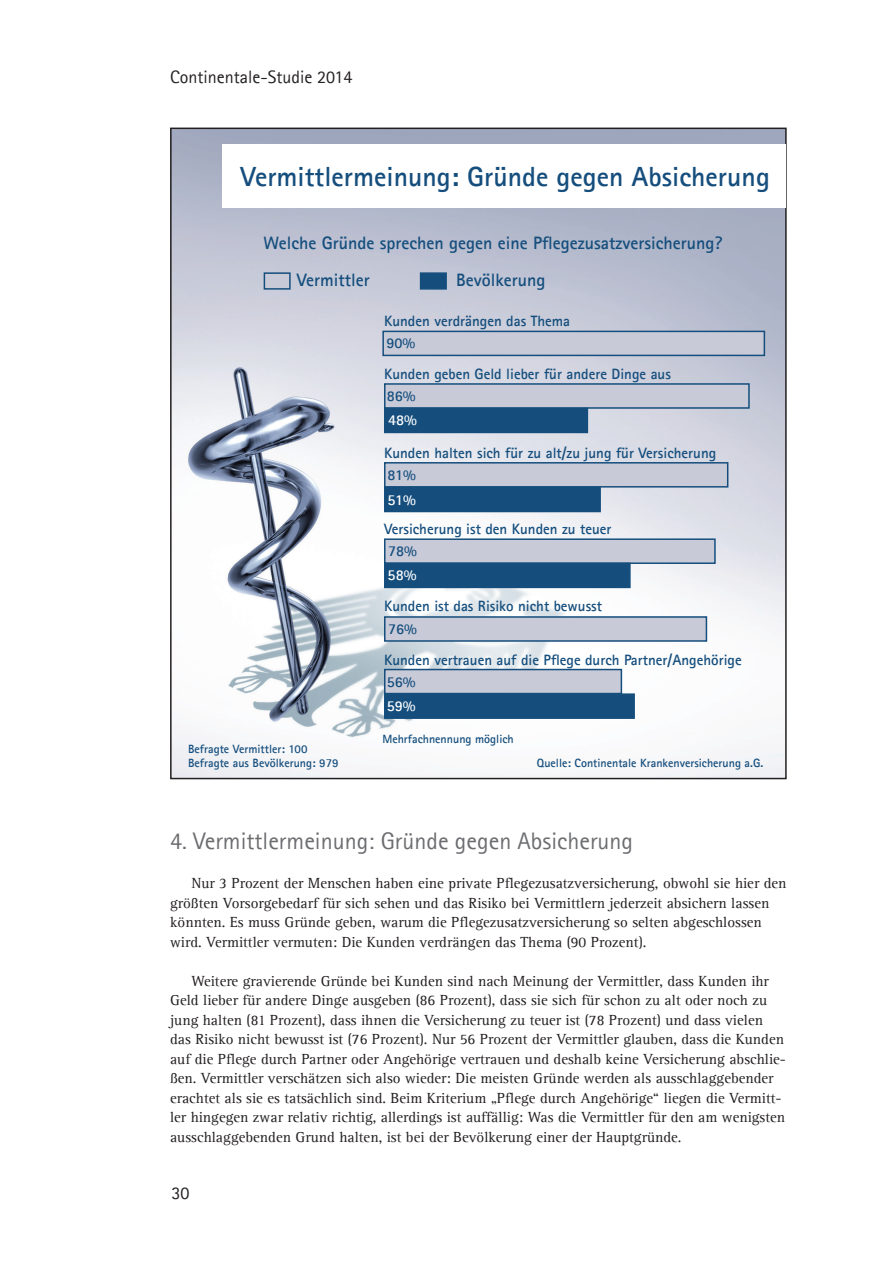
<style>
.page{position:relative;width:893px;height:1263px;background:#fff}
.page>*{position:absolute;margin:0;border:0;box-sizing:border-box;transform-origin:0 0}
.t1{font:700 27.75px "Agfa Rotis Sans Serif";color:#154e7d}
.t2{font:24px "Agfa Rotis Sans Serif";color:#6c6d70}
.t3{font:700 18px "Agfa Rotis Sans Serif";color:#154e7d}
.t4{font:18px "Agfa Rotis Sans Serif";color:#231f20}
.t5{font:15px/19.5px "Agfa Rotis Serif";color:#231f20}
.t6{font:700 15px/21.9px "Agfa Rotis Sans Serif";color:#154e7d}
.t7{font:700 15px "Agfa Rotis Sans Serif";color:#fff}
.t8{font:700 12px/14.4px "Agfa Rotis Sans Serif";color:#154e7d}
</style>
<div class="page">
<img style="left:173px;top:131px;width:611px;height:645px">
<div style="left:222px;top:144px;width:563px;height:64px;background:#fff"></div>
<div style="left:384px;top:383px;width:366px;height:26px;background:#c8cad8;border:2px solid #154e7d"></div>
<div style="left:382px;top:331px;width:383px;height:25px;background:#c8cad8;border:2px solid #154e7d"></div>
<div style="left:384px;top:669px;width:238px;height:25px;background:#c8cad8;border:2px solid #154e7d"></div>
<div style="left:384px;top:693px;width:251px;height:26px;background:#154e7d;border:2px solid #154e7d"></div>
<div style="left:384px;top:616px;width:323px;height:26px;background:#c8cad8;border:2px solid #154e7d"></div>
<div style="left:384px;top:462px;width:344px;height:26px;background:#c8cad8;border:2px solid #154e7d"></div>
<div style="left:384px;top:538px;width:332px;height:26px;background:#c8cad8;border:2px solid #154e7d"></div>
<div style="left:384px;top:408px;width:204px;height:25px;background:#154e7d"></div>
<div style="left:384px;top:487px;width:217px;height:25px;background:#154e7d"></div>
<div style="left:384px;top:563px;width:247px;height:25px;background:#154e7d"></div>
<div style="left:264px;top:272px;width:27px;height:18px;background:#c8cad8;border:2px solid #154e7d"></div>
<div style="left:420px;top:272px;width:27px;height:18px;background:#154e7d;border:2px solid #154e7d"></div>
<p class="t4" style="left:170px;top:66px;width:184px">Continentale-Studie 2014</p>
<h1 class="t1" style="left:241px;top:159px;width:531px">Vermittlermeinung: Gründe gegen Absicherung</h1>
<p class="t3" style="left:264px;top:232px;width:460px">Welche Gründe sprechen gegen eine Pflegezusatzversicherung?</p>
<p class="t3" style="left:297px;top:269px;width:74px">Vermittler</p>
<p class="t3" style="left:456px;top:269px;width:91px">Bevölkerung</p>
<p class="t6" style="left:384px;top:309px;width:188px;line-height:22.6px">Kunden verdrängen das Thema<br>90%</p>
<p class="t6" style="left:384px;top:363px;width:288px">Kunden geben Geld lieber für andere Dinge aus<br>86%</p>
<p class="t7" style="left:388px;top:411px;width:30px">48%</p>
<p class="t6" style="left:384px;top:442px;width:334px">Kunden halten sich für zu alt/zu jung für Versicherung<br>81%</p>
<p class="t7" style="left:388px;top:490px;width:30px">51%</p>
<p class="t6" style="left:384px;top:517px;width:229px;line-height:22.6px">Versicherung ist den Kunden zu teuer<br>78%</p>
<p class="t7" style="left:388px;top:566px;width:30px">58%</p>
<p class="t6" style="left:384px;top:595px;width:220px;line-height:22.6px">Kunden ist das Risiko nicht bewusst<br>76%</p>
<p class="t8" style="left:188px;top:741px;width:152px">Befragte Vermittler: 100<br>Befragte aus Bevölkerung: 979</p>
<p class="t6" style="left:384px;top:648px;width:359px">Kunden vertrauen auf die Pflege durch Partner/Angehörige<br>56%</p>
<p class="t7" style="left:387px;top:697px;width:30px">59%</p>
<p class="t8" style="left:382px;top:731px;width:133px">Mehrfachnennung möglich</p>
<p class="t8" style="left:537px;top:755px;width:228px">Quelle: Continentale Krankenversicherung a.G.</p>
<h2 class="t2" style="left:170px;top:827px;width:465px">4. Vermittlermeinung: Gründe gegen Absicherung</h2>
<p class="t5" style="left:170px;top:874px;width:618px;text-indent:21px">Nur 3 Prozent der Menschen haben eine private Pflegezusatzversicherung, obwohl sie hier den größten Vorsorgebedarf für sich sehen und das Risiko bei Vermittlern jederzeit absichern lassen könnten. Es muss Gründe geben, warum die Pflegezusatzversicherung so selten abgeschlossen wird. Vermittler vermuten: Die Kunden verdrängen das Thema (90 Prozent).</p>
<p class="t5" style="left:170px;top:971px;width:617px;text-indent:21px">Weitere gravierende Gründe bei Kunden sind nach Meinung der Vermittler, dass Kunden ihr Geld lieber für andere Dinge ausgeben (86 Prozent), dass sie sich für schon zu alt oder noch zu jung halten (81 Prozent), dass ihnen die Versicherung zu teuer ist (78 Prozent) und dass vielen das Risiko nicht bewusst ist (76 Prozent). Nur 56 Prozent der Vermittler glauben, dass die Kunden auf die Pflege durch Partner oder Angehörige vertrauen und deshalb keine Versicherung abschlie&shy;ßen. Vermittler verschätzen sich also wieder: Die meisten Gründe werden als ausschlaggebender erachtet als sie es tatsächlich sind. Beim Kriterium „Pflege durch Angehörige“ liegen die Vermitt&shy;ler hingegen zwar relativ richtig, allerdings ist auffällig: Was die Vermittler für den am wenigsten ausschlaggebenden Grund halten, ist bei der Bevölkerung einer der Hauptgründe.</p>
<p class="t4" style="left:172px;top:1182px;width:19px">30</p>
</div>
